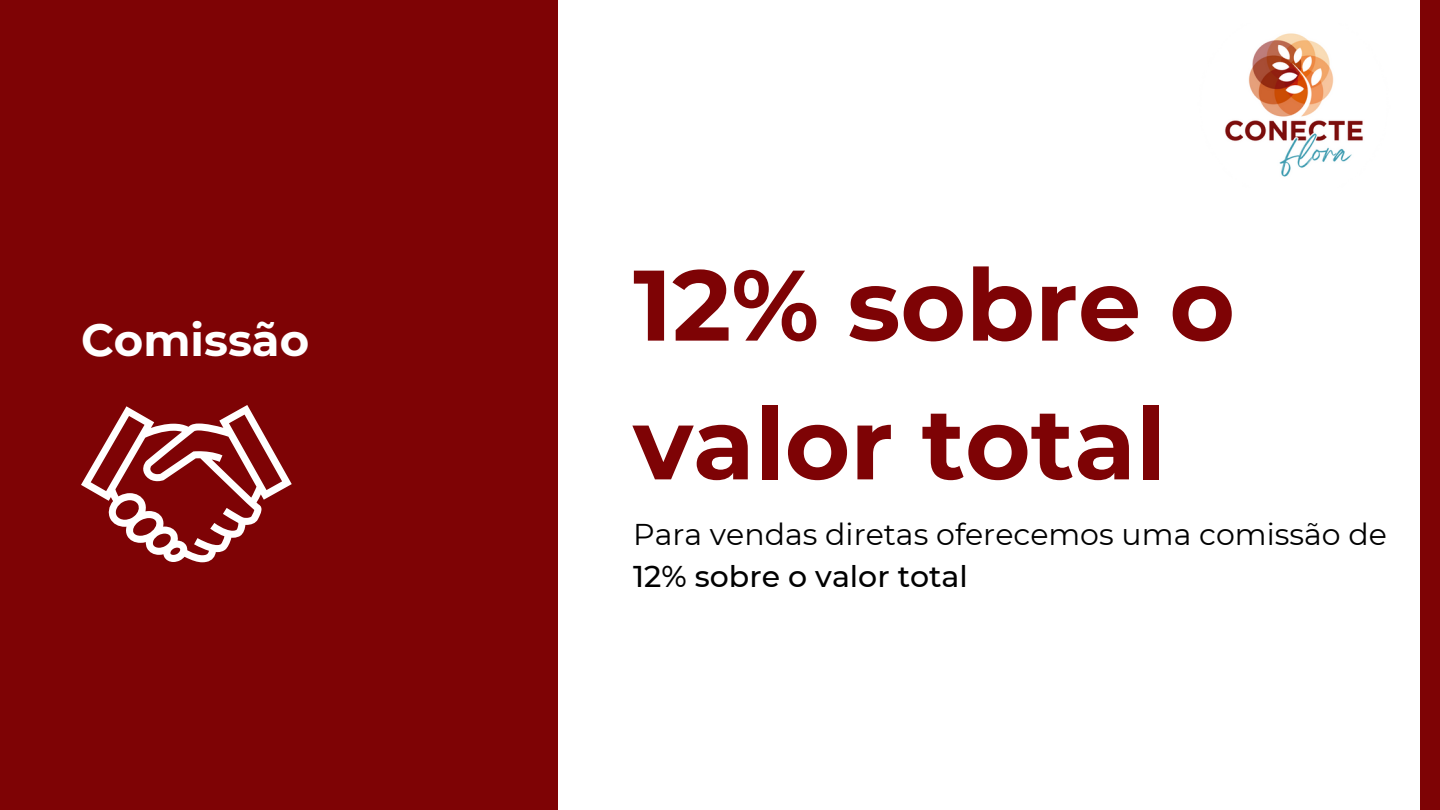
<style>
.page{position:relative;width:1440px;height:810px;background:#fff}
.page>*{position:absolute;margin:0;border:0;box-sizing:border-box;transform-origin:0 0}
.t1{font:700 100px/138.8px "Montserrat";color:#7e0305}
.t2{font:700 45px "Montserrat";color:#fff}
.t3{font:30px/42px "Montserrat";color:#000}
.s1{font-weight:500}
</style>
<div class="page">
<div style="left:0;top:0;width:557px;height:810px;background:#7e0305"></div>
<div style="left:1420px;top:0;width:20px;height:810px;background:#7e0305"></div>
<svg style="left:81px;top:405px;width:211px;height:157px"></svg>
<img style="left:1225px;top:33px;width:138px;height:144px">
<p class="t2" style="left:81px;top:313px;width:230px">Comissão</p>
<h1 class="t1" style="left:633px;top:235px;width:603px">12% sobre o valor total</h1>
<p class="t3" style="left:633px;top:513px;width:755px">Para vendas diretas oferecemos uma comissão de<br><span class="s1">12% sobre o valor total</span></p>
</div>
